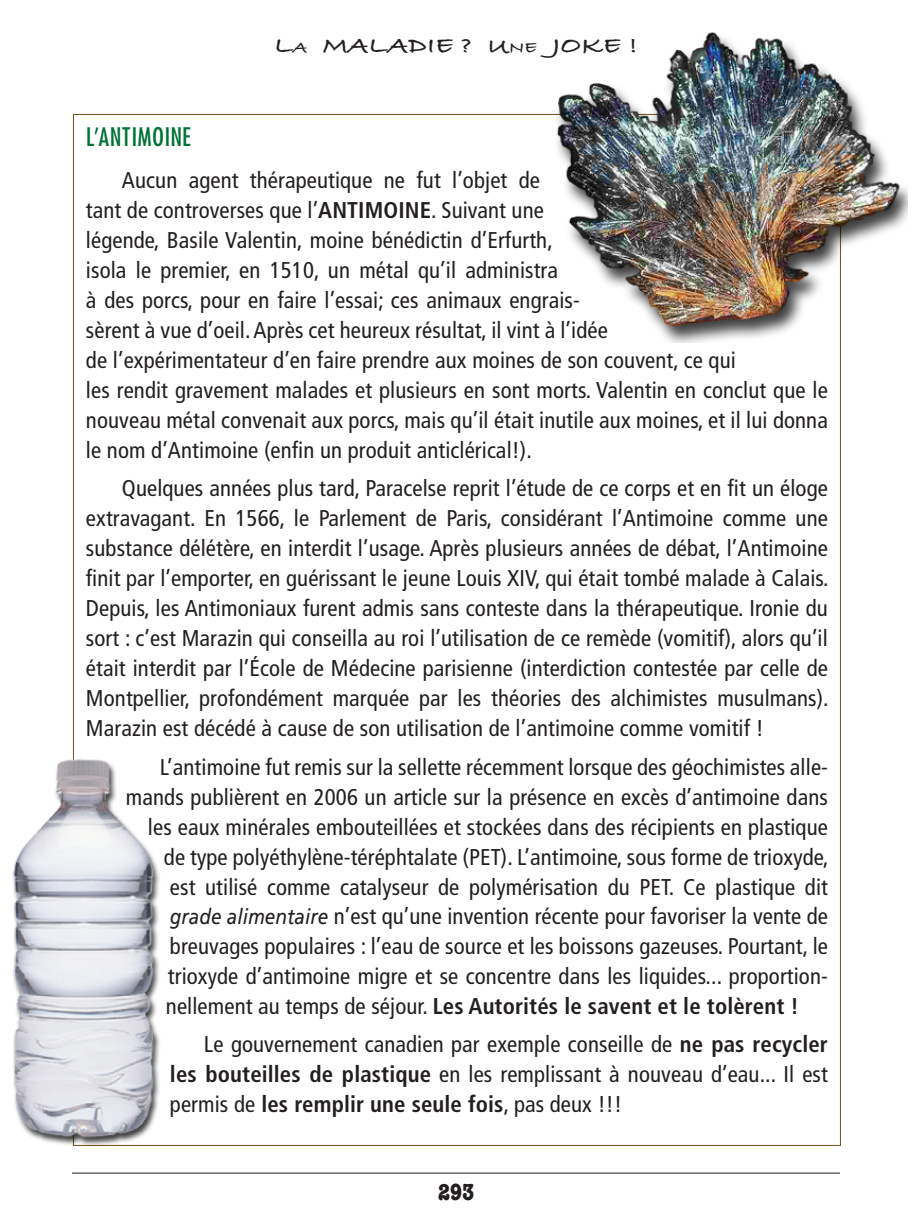
<style>
.page{position:relative;width:912px;height:1224px;background:#fff}
.page>*{position:absolute;margin:0;border:0;box-sizing:border-box;transform-origin:0 0}
.t1{font:24px "Futura Cond Demi";letter-spacing:.01em;color:#007236}
.t2{font:700 condensed 24px "American Typewriter";color:#231f20}
.t3{font:700 23.8px "Bradley Hand ITCTT";letter-spacing:.01em;color:#231f20;scale:1.2 1}
.t4{font:condensed 22.8px/30px "Frutiger";letter-spacing:.005em;color:#231f20;text-align:justify}
.t5{font:700 condensed 22.8px "Frutiger";letter-spacing:.005em;color:#231f20}
.s1{font-size:16.6px}
.s2{font-weight:700}
.s3{font-style:italic;font-stretch:normal;font-size:21.6px}
.s4{font-weight:400}
</style>
<div class="page">
<hr style="left:72px;top:1173px;width:768px;height:1px;background:#231f20">
<img style="left:13px;top:752px;width:154px;height:394px">
<img style="left:556px;top:32px;width:352px;height:310px">
<p class="t3" style="left:274px;top:27px;width:304px">L<span class="s1">a</span> MALADIE ? U<span class="s1">ne</span> JOKE !</p>
<p class="t1" style="left:86px;top:122px;width:107px">L’ANTIMOINE</p>
<p class="t4" style="left:86px;top:166px;width:744px;text-align:left;text-indent:36px">Aucun agent thérapeutique ne fut l’objet de<br>tant de controverses que l’<span class="s2">ANTIMOINE</span>. Suivant une<br>légende, Basile Valentin, moine bénédictin d’Erfurth,<br>isola le premier, en 1510, un métal qu’il administra<br>à des porcs, pour en faire l’essai; ces animaux engrais-<br>sèrent à vue d’oeil. Après cet heureux résultat, il vint à l’idée<br>de l’expérimentateur d’en faire prendre aux moines de son couvent, ce qui<br>les rendit gravement malades et plusieurs en sont morts. Valentin en conclut que le nouveau métal convenait aux porcs, mais qu’il était inutile aux moines, et il lui donna le nom d’Antimoine (enfin un produit anticlérical!).</p>
<p class="t4" style="left:86px;top:474px;width:744px;text-indent:36px">Quelques années plus tard, Paracelse reprit l’étude de ce corps et en fit un éloge extravagant. En 1566, le Parlement de Paris, considérant l’Antimoine comme une substance délétère, en interdit l’usage. Après plusieurs années de débat, l’Antimoine finit par l’emporter, en guérissant le jeune Louis XIV, qui était tombé malade à Calais.<br>Depuis, les Antimoniaux furent admis sans conteste dans la thérapeutique. Ironie du sort : c’est Marazin qui conseilla au roi l’utilisation de ce remède (vomitif), alors qu’il était interdit par l’École de Médecine parisienne (interdiction contestée par celle de Montpellier, profondément marquée par les théories des alchimistes musulmans).<br>Marazin est décédé à cause de son utilisation de l’antimoine comme vomitif !</p>
<p class="t4" style="left:160px;top:752px;width:670px">L’antimoine fut remis sur la sellette récemment lorsque des géochimistes alle-</p>
<p class="t4" style="left:126px;top:782px;width:703px">mands publièrent en 2006 un article sur la présence en excès d’antimoine dans</p>
<p class="t4" style="left:148px;top:812px;width:681px">les eaux minérales embouteillées et stockées dans des récipients en plastique</p>
<p class="t4" style="left:164px;top:842px;width:666px">de type polyéthylène-téréphtalate (PET). L’antimoine, sous forme de trioxyde,</p>
<p class="t4" style="left:170px;top:872px;width:659px">est utilisé comme catalyseur de polymérisation du PET. Ce plastique dit</p>
<p class="t4" style="left:170px;top:902px;width:660px"><span class="s3">grade alimentaire</span> n’est qu’une invention récente pour favoriser la vente de</p>
<p class="t4" style="left:170px;top:932px;width:660px">breuvages populaires : l’eau de source et les boissons gazeuses. Pourtant, le</p>
<p class="t4" style="left:168px;top:962px;width:661px">trioxyde d’antimoine migre et se concentre dans les liquides... proportion-</p>
<p class="t5" style="left:166px;top:993px;width:634px"><span class="s4">nellement au temps de séjour.</span> Les Autorités le savent et le tolèrent !</p>
<p class="t4" style="left:170px;top:1030px;width:660px;text-indent:34px">Le gouvernement canadien par exemple conseille de <span class="s2">ne pas recycler les bouteilles de plastique</span> en les remplissant à nouveau d’eau... Il est permis de <span class="s2">les remplir une seule fois</span>, pas deux !!!</p>
<p class="t2" style="left:438px;top:1172px;width:37px">293</p>
</div>
